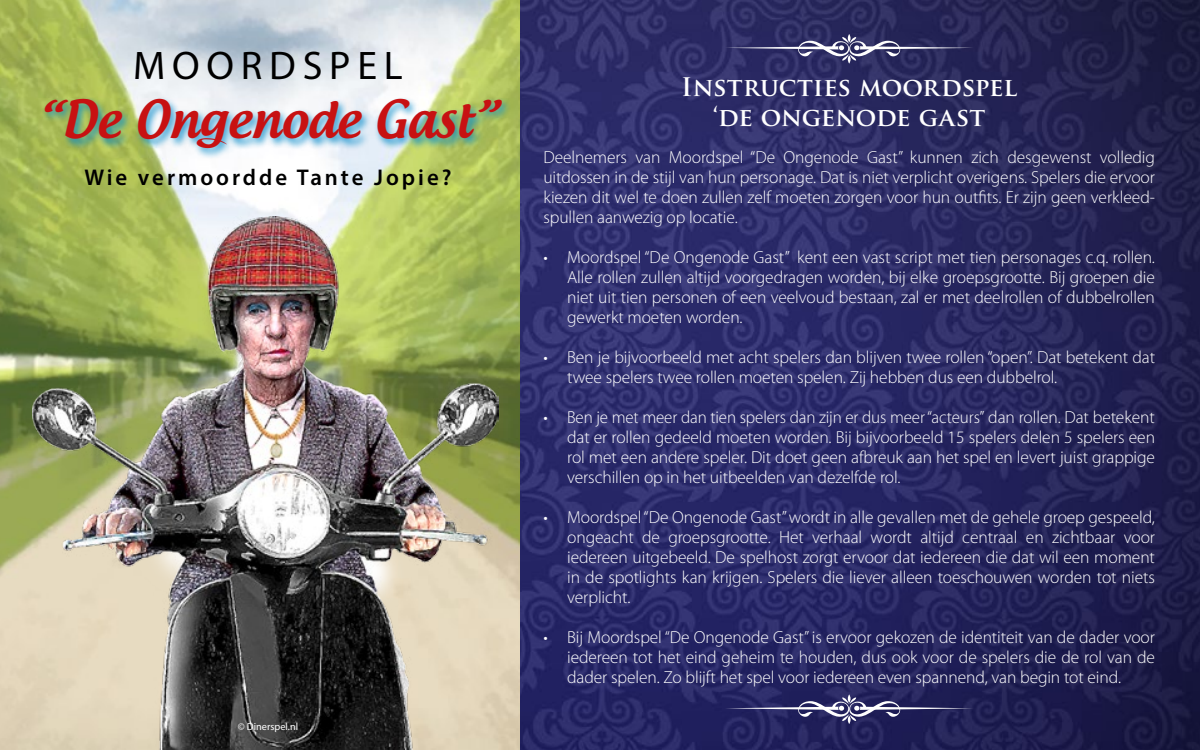
<style>
.page{position:relative;width:1200px;height:750px;background:#fff}
.page>*{position:absolute;margin:0;border:0;box-sizing:border-box;transform-origin:0 0}
.t1{font:500 50px "Androgyne";color:#c71112}
.t2{font:40px "Myriad Pro";color:#000}
.t3{font:700 25px/30px "Trajan Pro";letter-spacing:-.005em;color:#fff;text-align:center}
.t4{font:600 22.88px "Myriad Pro";letter-spacing:.13em;color:#000}
.t5{font:300 17.5px/20px "Myriad Pro";letter-spacing:-.005em;color:#fff;text-align:justify}
.t6{font:10.38px "Myriad Pro";color:#fff}
</style>
<div class="page">
<img style="left:520px;top:0;width:680px;height:750px">
<svg style="left:725px;top:694px;width:249px;height:30px;background:#3a3a6d"></svg>
<svg style="left:725px;top:34px;width:249px;height:30px;background:#434271"></svg>
<img style="left:0;top:0;width:520px;height:750px">
<img style="left:33px;top:216px;width:466px;height:534px">
<div style="left:42px;top:96px;width:470px;height:62px;background:#0088c8;opacity:.75"></div>
<h2 class="t2" style="left:133px;top:41px;width:164px">Moordspel</h2>
<h1 class="t1" style="left:38px;top:88px;width:462px">“De Ongenode Gast”</h1>
<h3 class="t4" style="left:84px;top:163px;width:369px">Wie vermoordde Tante Jopie?</h3>
<p class="t6" style="left:238px;top:720px;width:62px">© Dinerspel.nl</p>
<h3 class="t3" style="left:681px;top:72px;width:337px">Instructies moordspel ‘de ongenode gast</h3>
<p class="t5" style="left:543px;top:147px;width:613px">Deelnemers van Moordspel “De Ongenode Gast” kunnen zich desgewenst volledig uitdossen in de stijl van hun personage. Dat is niet verplicht overigens. Spelers die ervoor kiezen dit wel te doen zullen zelf moeten zorgen voor hun outfits. Er zijn geen verkleed&shy;spullen aanwezig op locatie.</p>
<p class="t5" style="left:567px;top:247px;width:589px;text-indent:-24px">• Moordspel “De Ongenode Gast” kent een vast script met tien personages c.q. rollen.<br>Alle rollen zullen altijd voorgedragen worden, bij elke groepsgrootte. Bij groepen die niet uit tien personen of een veelvoud bestaan, zal er met deelrollen of dubbelrollen gewerkt moeten worden.</p>
<p class="t5" style="left:567px;top:347px;width:589px;text-indent:-24px">• Ben je bijvoorbeeld met acht spelers dan blijven twee rollen “open”. Dat betekent dat twee spelers twee rollen moeten spelen. Zij hebben dus een dubbelrol.</p>
<p class="t5" style="left:567px;top:407px;width:589px;text-indent:-24px">• Ben je met meer dan tien spelers dan zijn er dus meer “acteurs” dan rollen. Dat betekent dat er rollen gedeeld moeten worden. Bij bijvoorbeeld 15 spelers delen 5 spelers een rol met een andere speler. Dit doet geen afbreuk aan het spel en levert juist grappige verschillen op in het uitbeelden van dezelfde rol.</p>
<p class="t5" style="left:567px;top:507px;width:589px;text-indent:-24px">• Moordspel“De Ongenode Gast”wordt in alle gevallen met de gehele groep gespeeld, ongeacht de groepsgrootte. Het verhaal wordt altijd centraal en zichtbaar voor iedereen uitgebeeld. De spelhost zorgt ervoor dat iedereen die dat wil een moment in de spotlights kan krijgen. Spelers die liever alleen toeschouwen worden tot niets verplicht.</p>
<p class="t5" style="left:567px;top:627px;width:589px;text-indent:-24px">• Bij Moordspel “De Ongenode Gast”is ervoor gekozen de identiteit van de dader voor iedereen tot het eind geheim te houden, dus ook voor de spelers die de rol van de dader spelen. Zo blijft het spel voor iedereen even spannend, van begin tot eind.</p>
</div>
